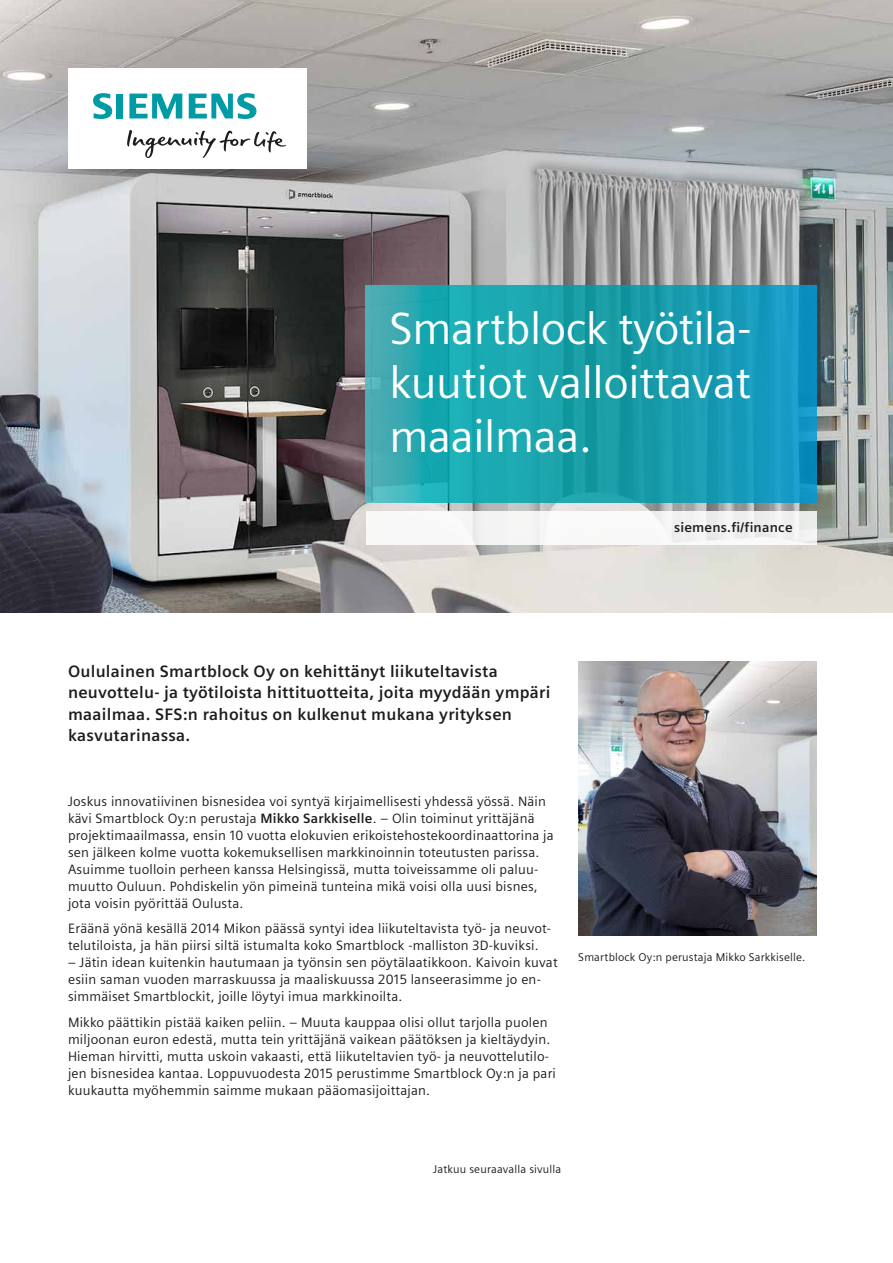
<style>
.page{position:relative;width:893px;height:1263px;background:#fff}
.page>*{position:absolute;margin:0;border:0;box-sizing:border-box;transform-origin:0 0}
.t1{font:45px/54px "Siemens Sans";letter-spacing:-.01em;color:#fff;text-align:justify}
.t2{font:700 16.5px/21.5px "Siemens Sans";letter-spacing:.015em;color:#1d1d1b}
.t3{font:13.5px/17px "Siemens Sans";letter-spacing:.015em;color:#1d1d1b}
.t4{font:700 13.5px "Siemens Sans";letter-spacing:.015em;color:#1d1d1b}
.t5{font:11.25px "Siemens Sans";letter-spacing:.015em;color:#1d1d1b}
.s1{font-weight:700}
</style>
<div class="page">
<img style="left:0;top:0;width:893px;height:612px">
<div style="left:68px;top:68px;width:238px;height:101px;background:#fff"></div>
<svg style="left:127px;top:130px;width:159px;height:28px"></svg>
<svg style="left:93px;top:93px;width:30px;height:26px"></svg>
<svg style="left:129px;top:94px;width:53px;height:25px"></svg>
<svg style="left:189px;top:93px;width:67px;height:26px"></svg>
<svg style="left:366px;top:286px;width:450px;height:217px;background:#1da1b1"></svg>
<div style="left:366px;top:511px;width:450px;height:33px;background:linear-gradient(to right,#faf9f9,#f1f1f0)"></div>
<img style="left:578px;top:661px;width:238px;height:274px">
<h1 class="t1" style="left:389px;top:302px;width:364px">Smartblock työtila&shy;kuutiot valloittavat maailmaa.</h1>
<p class="t4" style="left:674px;top:520px;width:120px">siemens.fi/finance</p>
<p class="t2" style="left:68px;top:660px;width:484px">Oululainen Smartblock Oy on kehittänyt liikuteltavista neuvottelu- ja työtiloista hittituotteita, joita myydään ympäri maailmaa. SFS:n rahoitus on kulkenut mukana yrityksen kasvutarinassa.</p>
<p class="t3" style="left:68px;top:792px;width:487px">Joskus innovatiivinen bisnesidea voi syntyä kirjaimellisesti yhdessä yössä. Näin kävi Smartblock Oy:n perustaja <span class="s1">Mikko Sarkkiselle</span>. – Olin toiminut yrittäjänä projektimaailmassa, ensin 10 vuotta elokuvien erikoistehostekoordinaattorina ja sen jälkeen kolme vuotta kokemuksellisen markkinoinnin toteutusten parissa.<br>Asuimme tuolloin perheen kanssa Helsingissä, mutta toiveissamme oli paluu&shy;muutto Ouluun. Pohdiskelin yön pimeinä tunteina mikä voisi olla uusi bisnes, jota voisin pyörittää Oulusta.</p>
<p class="t3" style="left:68px;top:920px;width:485px">Eräänä yönä kesällä 2014 Mikon päässä syntyi idea liikuteltavista työ- ja neuvot&shy;telutiloista, ja hän piirsi siltä istumalta koko Smartblock -malliston 3D-kuviksi.</p>
<p class="t3" style="left:68px;top:954px;width:491px">– Jätin idean kuitenkin hautumaan ja työnsin sen pöytälaatikkoon. Kaivoin kuvat esiin saman vuoden marraskuussa ja maaliskuussa 2015 lanseerasimme jo en&shy;simmäiset Smartblockit, joille löytyi imua markkinoilta.</p>
<p class="t3" style="left:68px;top:1014px;width:489px">Mikko päättikin pistää kaiken peliin. – Muuta kauppaa olisi ollut tarjolla puolen miljoonan euron edestä, mutta tein yrittäjänä vaikean päätöksen ja kieltäydyin.<br>Hieman hirvitti, mutta uskoin vakaasti, että liikuteltavien työ- ja neuvottelutilo&shy;jen bisnesidea kantaa. Loppuvuodesta 2015 perustimme Smartblock Oy:n ja pari kuukautta myöhemmin saimme mukaan pääomasijoittajan.</p>
<p class="t5" style="left:578px;top:951px;width:229px">Smartblock Oy:n perustaja Mikko Sarkkiselle.</p>
<p class="t5" style="left:433px;top:1163px;width:130px">Jatkuu seuraavalla sivulla</p>
</div>
